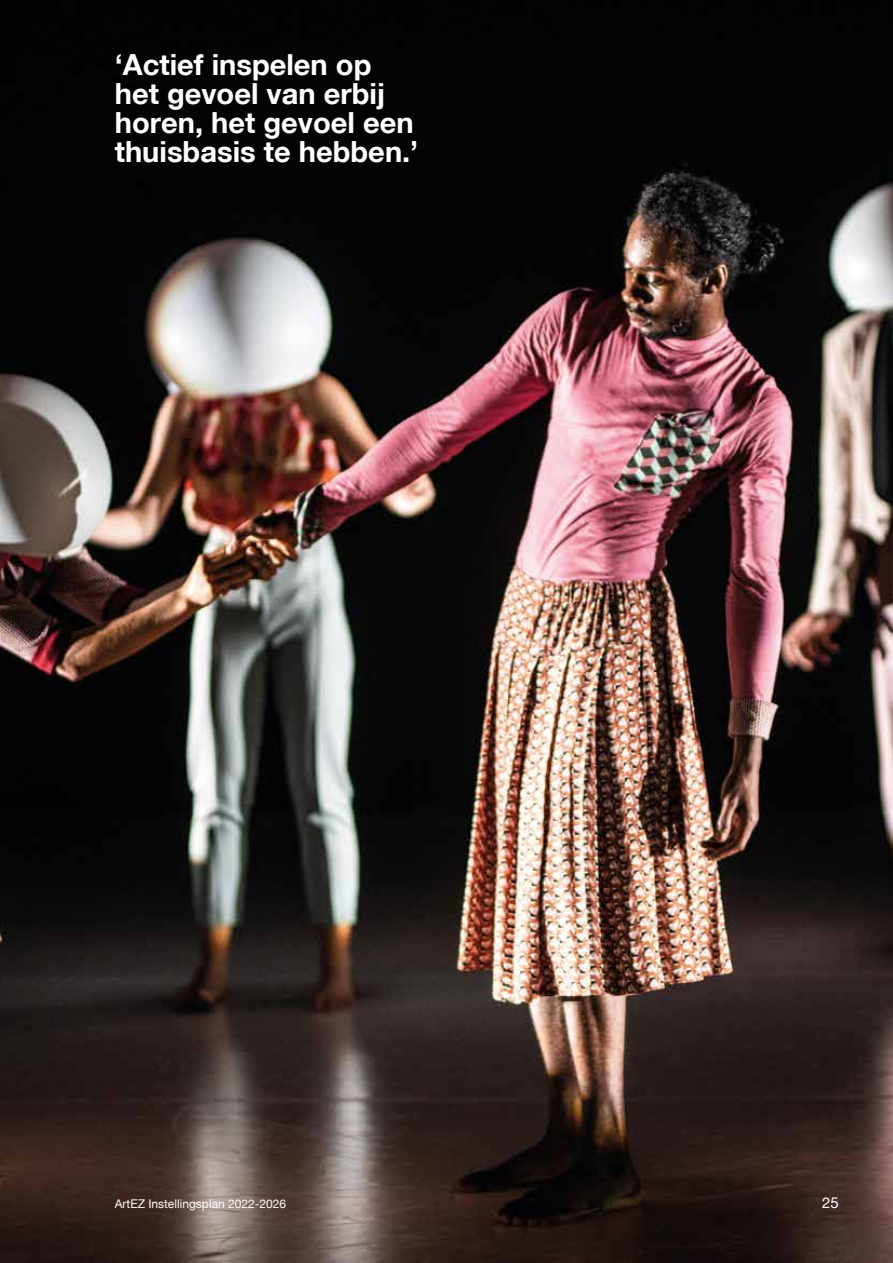
<style>
.page{position:relative;width:893px;height:1263px;background:#fff}
.page>*{position:absolute;margin:0;border:0;box-sizing:border-box;transform-origin:0 0}
.t1{font:700 29.1px/29.1px "Art EZ";color:#fff}
.t2{font:15px "Art EZ";color:#fff}
.t3{font:12px "Art EZ";color:#fff}
</style>
<div class="page">
<img style="left:0;top:0;width:893px;height:1263px">
<p class="t1" style="left:115px;top:49px;width:305px">‘Actief inspelen op het gevoel van erbij horen, het gevoel een thuisbasis te hebben.’</p>
<p class="t3" style="left:115px;top:1197px;width:173px">ArtEZ Instellingsplan 2022-2026</p>
<p class="t2" style="left:822px;top:1193px;width:18px">25</p>
</div>
